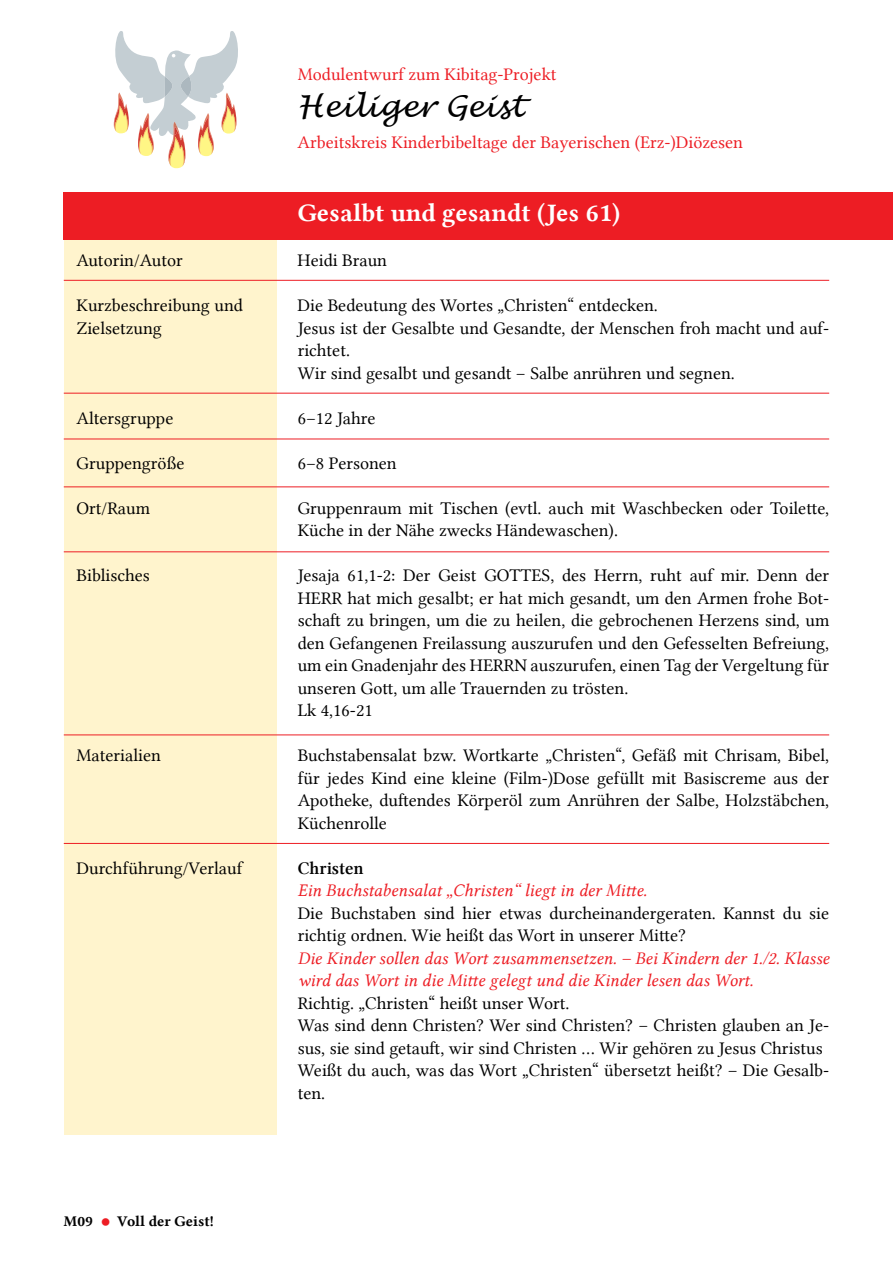
<style>
.page{position:relative;width:893px;height:1263px;background:#fff}
.page>*{position:absolute;margin:0;border:0;box-sizing:border-box;transform-origin:0 0}
.t1{font:italic 30px "Lucida Handwriting";color:#000}
.t2{font:25.5px "Lin Libertine B";color:#fff}
.t3{font:18px/22.5px "Lin Libertine";color:#000}
.t4{font:18px/22.5px "Lin Libertine I";color:#ed1d24}
.t5{font:18px "Lin Libertine";color:#ed1d24}
.t6{font:18px "Lin Libertine Z";color:#000}
.t7{font:15px "Lin Libertine B";color:#000}
.s1{font-size:30px;color:#ed1d24}
</style>
<div class="page">
<div style="left:64px;top:223px;width:212px;height:912px;background:#fff4cd"></div>
<div style="left:64px;top:192px;width:829px;height:47px;background:#ed1d24"></div>
<hr style="left:64px;top:280px;width:765px;height:1px;background:#ed1d24">
<hr style="left:64px;top:734px;width:765px;height:1px;background:#ed1d24">
<hr style="left:64px;top:393px;width:765px;height:1px;background:#ed1d24">
<hr style="left:64px;top:439px;width:765px;height:1px;background:#ed1d24">
<hr style="left:64px;top:486px;width:765px;height:1px;background:#ed1d24">
<hr style="left:64px;top:551px;width:765px;height:1px;background:#ed1d24">
<hr style="left:64px;top:843px;width:765px;height:1px;background:#ed1d24">
<svg style="left:114px;top:31px;width:124px;height:137px"></svg>
<p class="t5" style="left:298px;top:64px;width:260px">Modulentwurf zum Kibitag-Projekt</p>
<h1 class="t1" style="left:298px;top:89px;width:227px">Heiliger Geist</h1>
<p class="t5" style="left:298px;top:132px;width:447px">Arbeitskreis Kinderbibeltage der Bayerischen (Erz-)Diözesen</p>
<h2 class="t2" style="left:298px;top:195px;width:324px">Gesalbt und gesandt (Jes 61)</h2>
<p class="t3" style="left:77px;top:249px;width:108px">Autorin/Autor</p>
<p class="t3" style="left:298px;top:249px;width:91px">Heidi Braun</p>
<p class="t3" style="left:77px;top:294px;width:168px">Kurzbeschreibung und</p>
<p class="t3" style="left:298px;top:294px;width:362px">Die Bedeutung des Wortes „Christen“ entdecken.</p>
<p class="t3" style="left:77px;top:317px;width:87px">Zielsetzung</p>
<p class="t3" style="left:298px;top:317px;width:533px">Jesus ist der Gesalbte und Gesandte, der Menschen froh macht und auf&shy;richtet.<br>Wir sind gesalbt und gesandt – Salbe anrühren und segnen.</p>
<p class="t3" style="left:77px;top:407px;width:98px">Altersgruppe</p>
<p class="t3" style="left:298px;top:407px;width:79px">6–12 Jahre</p>
<p class="t3" style="left:77px;top:452px;width:109px">Gruppengröße</p>
<p class="t3" style="left:298px;top:452px;width:101px">6–8 Personen</p>
<p class="t3" style="left:77px;top:497px;width:75px">Ort/Raum</p>
<p class="t3" style="left:298px;top:497px;width:533px">Gruppenraum mit Tischen (evtl. auch mit Waschbecken oder Toilette,<br>Küche in der Nähe zwecks Händewaschen).</p>
<p class="t3" style="left:77px;top:564px;width:75px">Biblisches</p>
<p class="t3" style="left:298px;top:564px;width:533px">Jesaja 61,1-2: Der Geist GOTTES, des Herrn, ruht auf mir. Denn der HERR hat mich gesalbt; er hat mich gesandt, um den Armen frohe Bot&shy;schaft zu bringen, um die zu heilen, die gebrochenen Herzens sind, um den Gefangenen Freilassung auszurufen und den Gefesselten Befreiung, um ein Gnadenjahr des HERRN auszurufen, einen Tag der Vergeltung für unseren Gott, um alle Trauernden zu trösten.<br>Lk 4,16-21</p>
<p class="t3" style="left:77px;top:744px;width:86px">Materialien</p>
<p class="t3" style="left:298px;top:744px;width:533px;text-align:justify">Buchstabensalat bzw. Wortkarte „Christen“, Gefäß mit Chrisam, Bibel, für jedes Kind eine kleine (Film-)Dose gefüllt mit Basiscreme aus der Apotheke, duftendes Körperöl zum Anrühren der Salbe, Holzstäbchen, Küchenrolle</p>
<p class="t3" style="left:77px;top:857px;width:167px">Durchführung/Verlauf</p>
<p class="t6" style="left:298px;top:858px;width:67px">Christen</p>
<p class="t4" style="left:298px;top:880px;width:351px">Ein Buchstabensalat „Christen“ liegt in der Mitte.</p>
<p class="t3" style="left:298px;top:902px;width:533px">Die Buchstaben sind hier etwas durcheinandergeraten. Kannst du sie richtig ordnen. Wie heißt das Wort in unserer Mitte?</p>
<p class="t4" style="left:298px;top:947px;width:533px">Die Kinder sollen das Wort zusammensetzen. – Bei Kindern der 1./2. Klasse wird das Wort in die Mitte gelegt und die Kinder lesen das Wort.</p>
<p class="t3" style="left:298px;top:992px;width:533px">Richtig. „Christen“ heißt unser Wort.<br>Was sind denn Christen? Wer sind Christen? – Christen glauben an Je&shy;sus, sie sind getauft, wir sind Christen … Wir gehören zu Jesus Christus Weißt du auch, was das Wort „Christen“ übersetzt heißt? – Die Gesalb&shy;ten.</p>
<p class="t7" style="left:64px;top:1211px;width:151px">M09 <span class="s1">•</span> Voll der Geist!</p>
</div>
